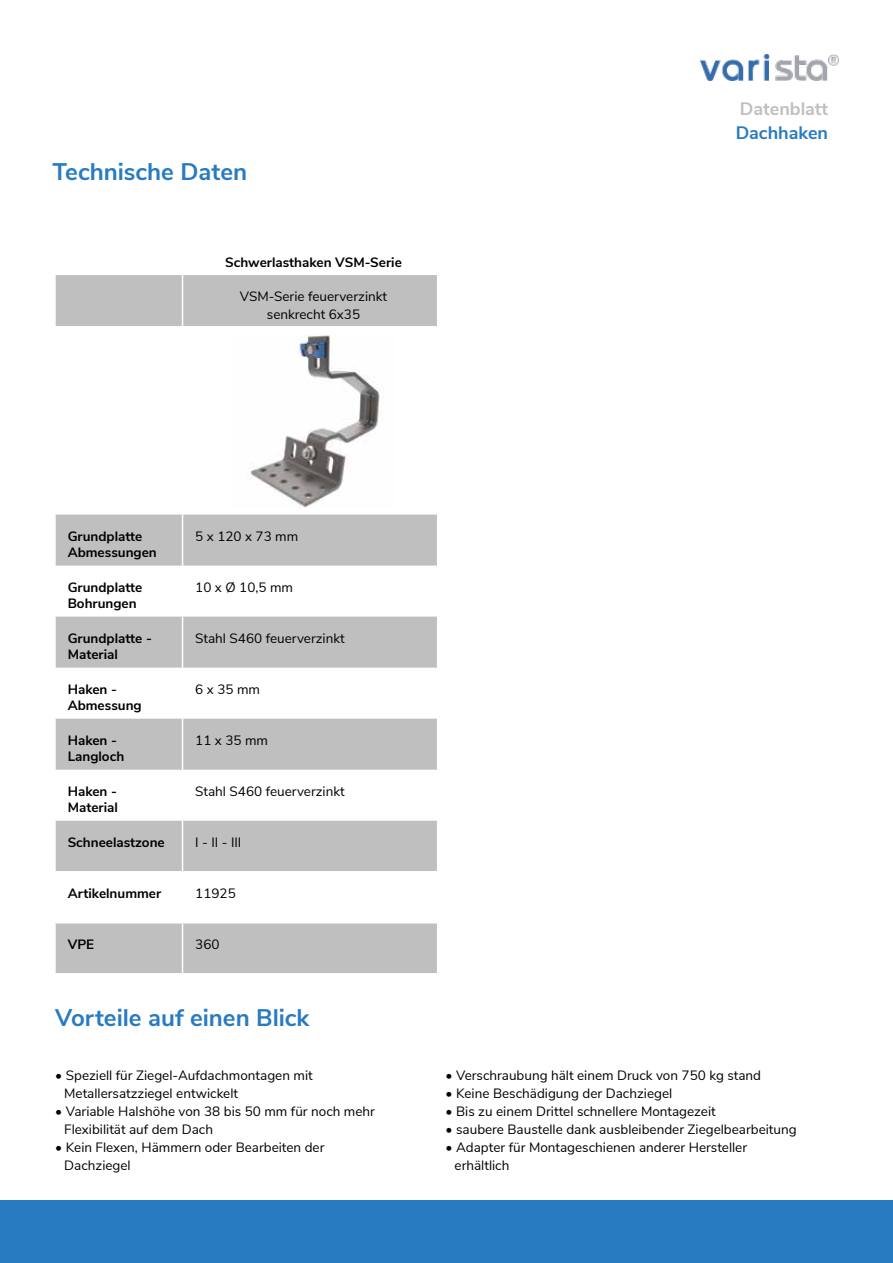
<style>
.page{position:relative;width:893px;height:1263px;background:#fff}
.page>*{position:absolute;margin:0;border:0;box-sizing:border-box;transform-origin:0 0}
.t1{font:700 24px "Nunito Sans";color:#287bc0}
.t2{font:700 18px "Nunito Sans";color:#bfbfc0}
.t3{font:700 18px "Nunito Sans";color:#287bc0}
.t4{font:13.5px/18px "Nunito Sans";color:#000}
.t5{font:700 13.5px/16.2px "Nunito Sans";color:#000}
</style>
<div class="page">
<div style="left:0;top:1200px;width:893px;height:63px;background:#287bc0"></div>
<img style="left:701px;top:54px;width:138px;height:27px">
<svg style="left:55px;top:275px;width:382px;height:698px"></svg>
<svg style="left:183px;top:275px;width:254px;height:495px;fill:#bfbfc0"></svg>
<hr style="left:183px;top:871px;width:255px;height:1px;background:#fff">
<hr style="left:183px;top:922px;width:255px;height:1px;background:#fff">
<hr style="left:54px;top:514px;width:2px;height:52px;background:#fff">
<hr style="left:54px;top:617px;width:2px;height:51px;background:#fff">
<hr style="left:54px;top:719px;width:2px;height:51px;background:#fff">
<hr style="left:54px;top:821px;width:2px;height:50px;background:#fff">
<hr style="left:54px;top:871px;width:129px;height:1px;background:#fff">
<hr style="left:54px;top:872px;width:2px;height:50px;background:#fff">
<hr style="left:54px;top:922px;width:129px;height:1px;background:#fff">
<hr style="left:54px;top:923px;width:2px;height:50px;background:#fff">
<hr style="left:182px;top:514px;width:1px;height:52px;background:#fff">
<hr style="left:182px;top:566px;width:1px;height:51px;background:#fff">
<hr style="left:182px;top:617px;width:1px;height:51px;background:#fff">
<hr style="left:182px;top:668px;width:1px;height:51px;background:#fff">
<hr style="left:182px;top:719px;width:1px;height:51px;background:#fff">
<hr style="left:182px;top:770px;width:1px;height:51px;background:#fff">
<hr style="left:182px;top:821px;width:1px;height:50px;background:#fff">
<hr style="left:182px;top:872px;width:1px;height:50px;background:#fff">
<hr style="left:182px;top:923px;width:1px;height:50px;background:#fff">
<hr style="left:54px;top:275px;width:2px;height:51px;background:#fff">
<hr style="left:182px;top:275px;width:1px;height:51px;background:#fff">
<img style="left:231px;top:334px;width:164px;height:174px">
<h1 class="t1" style="left:52px;top:154px;width:196px">Technische Daten</h1>
<p class="t5" style="left:225px;top:254px;width:178px">Schwerlasthaken VSM-Serie</p>
<p class="t4" style="left:240px;top:287px;width:149px;text-align:center">VSM-Serie feuerverzinkt senkrecht 6x35</p>
<h2 class="t2" style="left:740px;top:95px;width:90px">Datenblatt</h2>
<h2 class="t3" style="left:736px;top:119px;width:94px">Dachhaken</h2>
<p class="t5" style="left:68px;top:527px;width:91px">Grundplatte<br>Abmessungen</p>
<p class="t4" style="left:195px;top:526px;width:105px">5 x 120 x 73 mm</p>
<p class="t5" style="left:68px;top:578px;width:76px">Grundplatte<br>Bohrungen</p>
<p class="t4" style="left:195px;top:577px;width:99px">10 x Ø 10,5 mm</p>
<p class="t5" style="left:68px;top:629px;width:86px">Grundplatte -<br>Material</p>
<p class="t4" style="left:195px;top:628px;width:151px">Stahl S460 feuerverzinkt</p>
<p class="t5" style="left:68px;top:680px;width:76px">Haken -<br>Abmessung</p>
<p class="t4" style="left:195px;top:679px;width:66px">6 x 35 mm</p>
<p class="t5" style="left:68px;top:731px;width:58px">Haken -<br>Langloch</p>
<p class="t4" style="left:195px;top:730px;width:74px">11 x 35 mm</p>
<p class="t5" style="left:68px;top:782px;width:52px">Haken -<br>Material</p>
<p class="t4" style="left:195px;top:782px;width:151px">Stahl S460 feuerverzinkt</p>
<p class="t5" style="left:68px;top:833px;width:99px">Schneelastzone</p>
<p class="t4" style="left:195px;top:833px;width:48px">I - II - III</p>
<p class="t5" style="left:68px;top:885px;width:95px">Artikelnummer</p>
<p class="t4" style="left:195px;top:884px;width:42px">11925</p>
<p class="t5" style="left:68px;top:936px;width:28px">VPE</p>
<p class="t4" style="left:195px;top:935px;width:26px">360</p>
<h1 class="t1" style="left:55px;top:1000px;width:256px">Vorteile auf einen Blick</h1>
<p class="t4" style="left:64px;top:1065px;width:250px;text-indent:-9px">• Speziell für Ziegel-Aufdachmontagen mit<br>Metallersatzziegel entwickelt</p>
<p class="t4" style="left:64px;top:1101px;width:312px;text-indent:-9px">• Variable Halshöhe von 38 bis 50 mm für noch mehr<br>Flexibilität auf dem Dach</p>
<p class="t4" style="left:64px;top:1137px;width:262px;text-indent:-9px">• Kein Flexen, Hämmern oder Bearbeiten der<br>Dachziegel</p>
<p class="t4" style="left:446px;top:1065px;width:317px">• Verschraubung hält einem Druck von 750 kg stand</p>
<p class="t4" style="left:446px;top:1083px;width:228px">• Keine Beschädigung der Dachziegel</p>
<p class="t4" style="left:446px;top:1101px;width:272px">• Bis zu einem Drittel schnellere Montagezeit</p>
<p class="t4" style="left:446px;top:1119px;width:353px">• saubere Baustelle dank ausbleibender Ziegelbearbeitung</p>
<p class="t4" style="left:455px;top:1137px;width:294px;text-indent:-9px">• Adapter für Montageschienen anderer Hersteller erhältlich</p>
</div>
